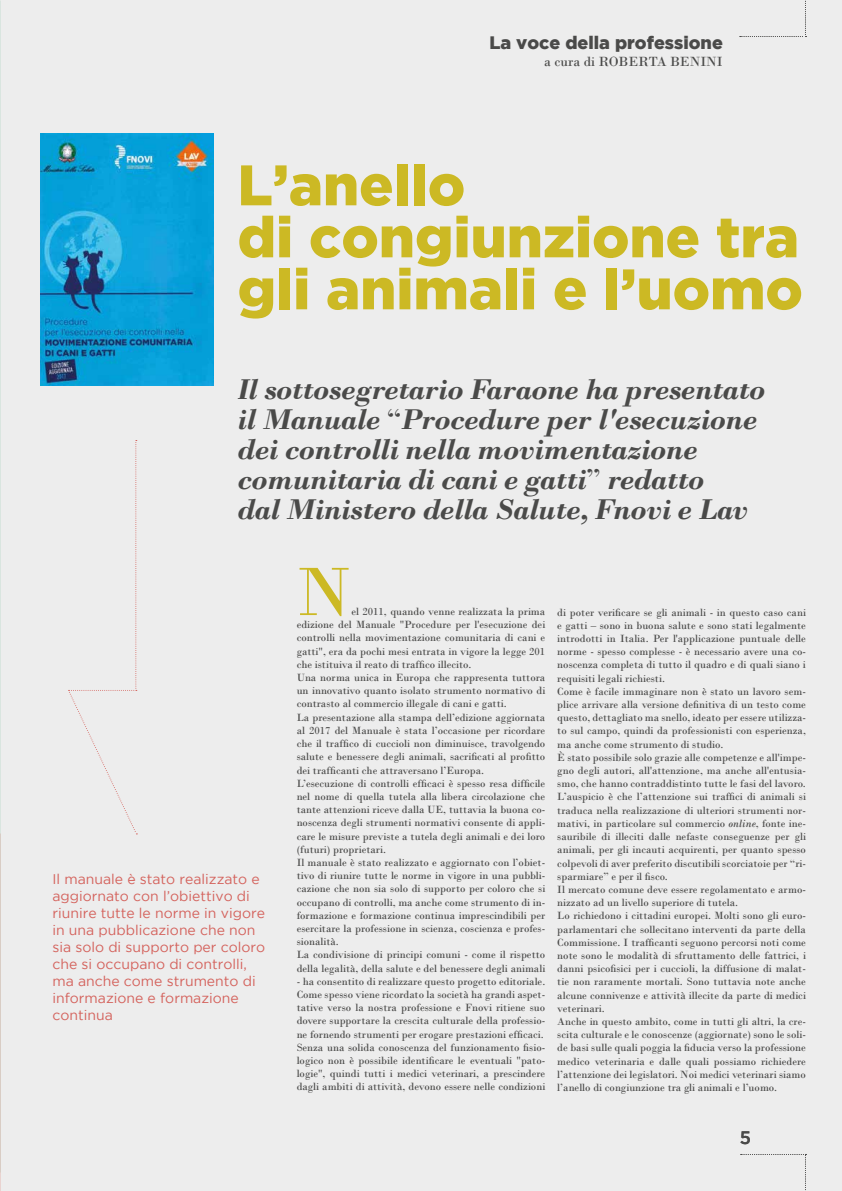
<style>
.page{position:relative;width:842px;height:1191px;background:#ededed}
.page>*{position:absolute;margin:0;border:0;box-sizing:border-box;transform-origin:0 0}
.t1{font:72px "Bodoni";color:#ccb924}
.t2{font:900 57px/52px "Gotham";color:#ccb924}
.t3{font:italic 700 30px/30px "Bodoni";letter-spacing:-.02em;color:#4a4a49}
.t4{font:900 18px "Gotham";color:#4a4a49}
.t5{font:500 18px "Gotham";color:#4a4a49}
.t6{font:14px/17px "Gotham";color:#d4625c}
.t7{font:14px "Bodoni";color:#4a4a49}
.t8{font:11px/13.2px "Bodoni";color:#4a4a49}
.s1{font-weight:400;font-style:normal}
.s2{font-style:italic}
</style>
<div class="page">
<svg style="left:741px;top:1154px;width:65px;height:37px"></svg>
<svg style="left:68px;top:440px;width:69px;height:394px"></svg>
<svg style="left:740px;top:0;width:66px;height:37px"></svg>
<img style="left:40px;top:133px;width:174px;height:253px">
<h3 class="t4" style="left:489px;top:32px;width:235px">La voce della professione</h3>
<p class="t7" style="left:544px;top:53px;width:180px">a cura di ROBERTA BENINI</p>
<h2 class="t2" style="left:238px;top:158px;width:567px">L’anello<br>di congiunzione tra gli animali e l’uomo</h2>
<h3 class="t3" style="left:238px;top:375px;width:529px">Il sottosegretario Faraone ha presentato il Manuale <span class="s1">“</span>Procedure per l'esecuzione dei controlli nella movimentazione comunitaria di cani e gatti<span class="s1">”</span> redatto<br>dal Ministero della Salute, Fnovi e Lav</h3>
<p class="t6" style="left:52px;top:870px;width:214px">Il manuale è stato realizzato e aggiornato con l’obiettivo di riunire tutte le norme in vigore in una pubblicazione che non sia solo di supporto per coloro che si occupano di controlli, ma anche come strumento di informazione e formazione continua</p>
<h1 class="t1" style="left:297px;top:549px;width:56px">N</h1>
<p class="t8" style="left:297px;top:605px;width:250px;text-indent:55px">el 2011, quando venne realizzata la prima edizione del Manuale "Procedure per l'esecuzione dei controlli nella movimentazione comunitaria di cani e gatti", era da pochi mesi entrata in vigore la legge 201 che istituiva il reato di traffico illecito.<br>Una norma unica in Europa che rappresenta tuttora un innovativo quanto isolato strumento normativo di contrasto al commercio illegale di cani e gatti.<br>La presentazione alla stampa dell’edizione aggiornata al 2017 del Manuale è stata l’occasione per ricordare che il traffico di cuccioli non diminuisce, travolgendo salute e benessere degli animali, sacrificati al profitto dei trafficanti che attraversano l’Europa.<br>L’esecuzione di controlli efficaci è spesso resa difficile nel nome di quella tutela alla libera circolazione che tante attenzioni riceve dalla UE, tuttavia la buona co&shy;noscenza degli strumenti normativi consente di appli&shy;care le misure previste a tutela degli animali e dei loro (futuri) proprietari.<br>Il manuale è stato realizzato e aggiornato con l’obiet&shy;tivo di riunire tutte le norme in vigore in una pubbli&shy;cazione che non sia solo di supporto per coloro che si occupano di controlli, ma anche come strumento di in&shy;formazione e formazione continua imprescindibili per esercitare la professione in scienza, coscienza e profes&shy;sionalità.<br>La condivisione di principi comuni - come il rispetto della legalità, della salute e del benessere degli animali</p>
<p class="t8" style="left:297px;top:974px;width:250px">- ha consentito di realizzare questo progetto editoriale.<br>Come spesso viene ricordato la società ha grandi aspet&shy;tative verso la nostra professione e Fnovi ritiene suo dovere supportare la crescita culturale della professio&shy;ne fornendo strumenti per erogare prestazioni efficaci.<br>Senza una solida conoscenza del funzionamento fisio&shy;logico non è possibile identificare le eventuali "pato&shy;logie", quindi tutti i medici veterinari, a prescindere dagli ambiti di attività, devono essere nelle condizioni</p>
<p class="t8" style="left:557px;top:605px;width:250px">di poter verificare se gli animali - in questo caso cani e gatti – sono in buona salute e sono stati legalmente introdotti in Italia. Per l'applicazione puntuale delle norme - spesso complesse - è necessario avere una co&shy;noscenza completa di tutto il quadro e di quali siano i requisiti legali richiesti.<br>Come è facile immaginare non è stato un lavoro sem&shy;plice arrivare alla versione definitiva di un testo come questo, dettagliato ma snello, ideato per essere utilizza&shy;to sul campo, quindi da professionisti con esperienza, ma anche come strumento di studio.<br>È stato possibile solo grazie alle competenze e all'impe&shy;gno degli autori, all'attenzione, ma anche all'entusia&shy;smo, che hanno contraddistinto tutte le fasi del lavoro.<br>L’auspicio è che l’attenzione sui traffici di animali si traduca nella realizzazione di ulteriori strumenti nor&shy;mativi, in particolare sul commercio <span class="s2">online</span>, fonte ine&shy;sauribile di illeciti dalle nefaste conseguenze per gli animali, per gli incauti acquirenti, per quanto spesso colpevoli di aver preferito discutibili scorciatoie per “ri&shy;sparmiare” e per il fisco.<br>Il mercato comune deve essere regolamentato e armo&shy;nizzato ad un livello superiore di tutela.<br>Lo richiedono i cittadini europei. Molti sono gli euro&shy;parlamentari che sollecitano interventi da parte della Commissione. I trafficanti seguono percorsi noti come note sono le modalità di sfruttamento delle fattrici, i danni psicofisici per i cuccioli, la diffusione di malat&shy;tie non raramente mortali. Sono tuttavia note anche alcune connivenze e attività illecite da parte di medici veterinari.<br>Anche in questo ambito, come in tutti gli altri, la cre&shy;scita culturale e le conoscenze (aggiornate) sono le soli&shy;de basi sulle quali poggia la fiducia verso la professione medico veterinaria e dalle quali possiamo richiedere l’attenzione dei legislatori. Noi medici veterinari siamo l’anello di congiunzione tra gli animali e l’uomo.</p>
<h3 class="t5" style="left:740px;top:1127px;width:13px">5</h3>
</div>
